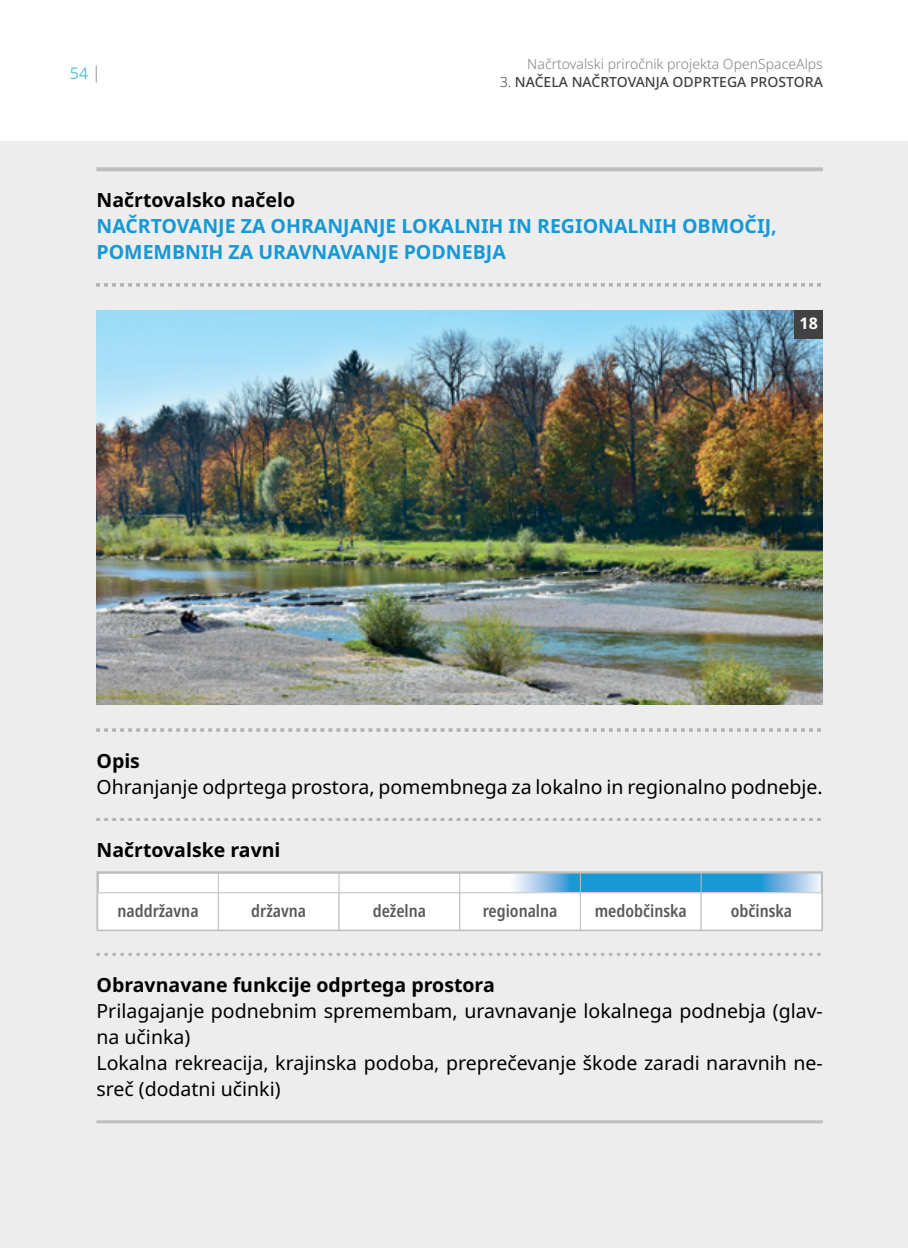
<style>
.page{position:relative;width:908px;height:1248px;background:#fff}
.page>*{position:absolute;margin:0;border:0;box-sizing:border-box;transform-origin:0 0}
.t1{font:19.6px/26px "Noto Sans";color:#000}
.t2{font:700 19.6px/26px "Noto Sans";color:#1598d5}
.t3{font:700 19.6px "Noto Sans";color:#000}
.t4{font:600 condensed 17px "Noto Sans";color:#58595b}
.t5{font:16px "Noto Sans";color:#5ec7d0}
.t6{font:700 16px "Noto Sans";color:#fff}
.t7{font:300 14px "Noto Sans";color:#808285}
.t8{font:500 14px "Noto Sans";color:#414042}
.s1{font-weight:300}
</style>
<div class="page">
<div style="left:0;top:142px;width:907px;height:1105px;background:#ededee"></div>
<svg style="left:96px;top:65px;width:1px;height:17px"></svg>
<svg style="left:96px;top:167px;width:726px;height:4px;background:#c0c2c3"></svg>
<hr style="left:96px;top:1120px;width:726px;height:3px;background:#bcbec0">
<svg style="left:96px;top:283px;width:725px;height:3px"></svg>
<svg style="left:96px;top:728px;width:725px;height:3px"></svg>
<svg style="left:96px;top:818px;width:725px;height:3px"></svg>
<svg style="left:96px;top:953px;width:725px;height:2px"></svg>
<img style="left:96px;top:310px;width:726px;height:394px">
<div style="left:98px;top:872px;width:723px;height:58px;background:#fff"></div>
<div style="left:562px;top:872px;width:199px;height:20px;background:#1898d5"></div>
<svg style="left:514px;top:874px;width:55px;height:18px"></svg>
<div style="left:761px;top:872px;width:60px;height:20px;background:linear-gradient(to right,#2b92d3,#f3f0fa)"></div>
<div style="left:97px;top:871px;width:725px;height:60px;border:2px solid #bcbec0"></div>
<div style="left:98px;top:892px;width:120px;height:38px;background:#fff"></div>
<div style="left:97px;top:892px;width:122px;height:38px;border:1px solid #bcbec0"></div>
<div style="left:218px;top:892px;width:121px;height:38px;border:1px solid #bcbec0"></div>
<div style="left:338px;top:892px;width:122px;height:38px;border:1px solid #bcbec0"></div>
<div style="left:459px;top:892px;width:121px;height:38px;border:1px solid #bcbec0"></div>
<div style="left:579px;top:892px;width:122px;height:38px;border:1px solid #bcbec0"></div>
<div style="left:700px;top:892px;width:121px;height:38px;border:1px solid #bcbec0"></div>
<svg style="left:97px;top:872px;width:1px;height:20px"></svg>
<svg style="left:218px;top:872px;width:1px;height:20px"></svg>
<svg style="left:338px;top:872px;width:1px;height:20px"></svg>
<svg style="left:459px;top:872px;width:1px;height:20px"></svg>
<svg style="left:579px;top:872px;width:1px;height:20px"></svg>
<svg style="left:700px;top:872px;width:1px;height:20px"></svg>
<svg style="left:820px;top:872px;width:1px;height:20px"></svg>
<div style="left:794px;top:310px;width:28px;height:28px;background:#414042"></div>
<p class="t5" style="left:70px;top:62px;width:20px">54</p>
<p class="t7" style="left:527px;top:54px;width:297px">Načrtovalski priročnik projekta OpenSpaceAlps</p>
<p class="t8" style="left:500px;top:72px;width:324px"><span class="s1">3.</span> NAČELA NAČRTOVANJA ODPRTEGA PROSTORA</p>
<p class="t3" style="left:96px;top:186px;width:200px">Načrtovalsko načelo</p>
<p class="t2" style="left:96px;top:213px;width:681px">NAČRTOVANJE ZA OHRANJANJE LOKALNIH IN REGIONALNIH OBMOČIJ,<br>POMEMBNIH ZA URAVNAVANJE PODNEBJA</p>
<p class="t6" style="left:799px;top:312px;width:20px">18</p>
<p class="t3" style="left:96px;top:747px;width:45px">Opis</p>
<p class="t1" style="left:96px;top:774px;width:727px">Ohranjanje odprtega prostora, pomembnega za lokalno in regionalno podnebje.</p>
<p class="t3" style="left:96px;top:836px;width:185px">Načrtovalske ravni</p>
<p class="t4" style="left:117px;top:898px;width:83px">naddržavna</p>
<p class="t4" style="left:251px;top:898px;width:56px">državna</p>
<p class="t4" style="left:372px;top:898px;width:55px">deželna</p>
<p class="t4" style="left:482px;top:898px;width:76px">regionalna</p>
<p class="t4" style="left:594px;top:898px;width:93px">medobčinska</p>
<p class="t4" style="left:730px;top:898px;width:63px">občinska</p>
<p class="t3" style="left:96px;top:971px;width:399px">Obravnavane funkcije odprtega prostora</p>
<p class="t1" style="left:96px;top:998px;width:727px">Prilagajanje podnebnim spremembam, uravnavanje lokalnega podnebja (glav&shy;na učinka)<br>Lokalna rekreacija, krajinska podoba, preprečevanje škode zaradi naravnih ne&shy;sreč (dodatni učinki)</p>
</div>
